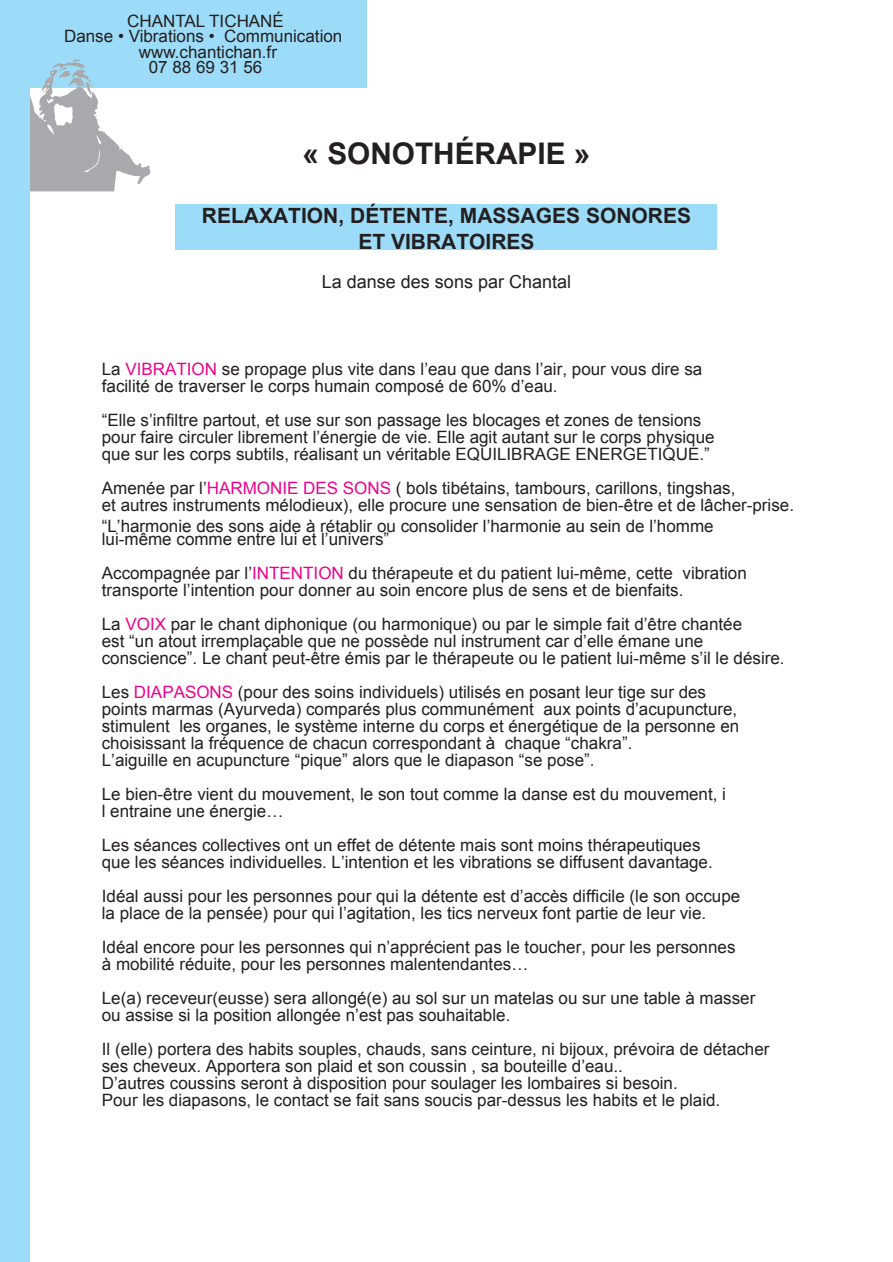
<style>
.page{position:relative;width:893px;height:1262px;background:#fff}
.page>*{position:absolute;margin:0;border:0;box-sizing:border-box;transform-origin:0 0}
.t1{font:700 29.7px "Arial";color:#231f20}
.t2{font:700 21px/25.2px "Arial";color:#231f20;text-align:center}
.t3{font:18px "Arial";color:#231f20}
.t4{font:16.95px/17px "Arial";color:#231f20}
.s1{color:#ed028c}
</style>
<div class="page">
<div style="left:176px;top:204px;width:541px;height:45px;background:#9cdcf8"></div>
<div style="left:0;top:0;width:366px;height:87px;background:#9cdcf8"></div>
<svg style="left:30px;top:59px;width:120px;height:132px"></svg>
<div style="left:0;top:87px;width:30px;height:1175px;background:#9cdcf8"></div>
<p class="t4" style="left:64px;top:14px;width:280px;line-height:15.3px;text-align:center">CHANTAL TICHANÉ<br>Danse • Vibrations • Communication www.chantichan.fr<br>07 88 69 31 56</p>
<h1 class="t1" style="left:302px;top:133px;width:289px">« SONOTHÉRAPIE »</h1>
<p class="t2" style="left:202px;top:204px;width:490px">RELAXATION, DÉTENTE, MASSAGES SONORES<br>ET VIBRATOIRES</p>
<p class="t3" style="left:322px;top:270px;width:251px">La danse des sons par Chantal</p>
<p class="t4" style="left:102px;top:360px;width:602px">La <span class="s1">VIBRATION</span> se propage plus vite dans l’eau que dans l’air, pour vous dire sa facilité de traverser le corps humain composé de 60% d’eau.</p>
<p class="t4" style="left:102px;top:411px;width:614px">“Elle s’infiltre partout, et use sur son passage les blocages et zones de tensions pour faire circuler librement l’énergie de vie. Elle agit autant sur le corps physique que sur les corps subtils, réalisant un véritable EQUILIBRAGE ENERGETIQUE.”</p>
<p class="t4" style="left:102px;top:479px;width:693px">Amenée par l’<span class="s1">HARMONIE DES SONS</span> ( bols tibétains, tambours, carillons, tingshas,<br>et autres instruments mélodieux), elle procure une sensation de bien-être et de lâcher-prise.</p>
<p class="t4" style="left:102px;top:520px;width:613px;line-height:12.5px">“L’harmonie des sons aide à rétablir ou consolider l’harmonie au sein de l’homme lui-même comme entre lui et l’univers”</p>
<p class="t4" style="left:102px;top:564px;width:646px">Accompagnée par l’<span class="s1">INTENTION</span> du thérapeute et du patient lui-même, cette vibration transporte l’intention pour donner au soin encore plus de sens et de bienfaits.</p>
<p class="t4" style="left:102px;top:615px;width:684px">La <span class="s1">VOIX</span> par le chant diphonique (ou harmonique) ou par le simple fait d’être chantée<br>est “un atout irremplaçable que ne possède nul instrument car d’elle émane une conscience”. Le chant peut-être émis par le thérapeute ou le patient lui-même s’il le désire.</p>
<p class="t4" style="left:102px;top:683px;width:639px">Les <span class="s1">DIAPASONS</span> (pour des soins individuels) utilisés en posant leur tige sur des points marmas (Ayurveda) comparés plus communément aux points d’acupuncture, stimulent les organes, le système interne du corps et énergétique de la personne en choisissant la fréquence de chacun correspondant à chaque “chakra”.<br>L’aiguille en acupuncture “pique” alors que le diapason “se pose”.</p>
<p class="t4" style="left:102px;top:785px;width:625px">Le bien-être vient du mouvement, le son tout comme la danse est du mouvement, i l entraine une énergie…</p>
<p class="t4" style="left:102px;top:836px;width:612px">Les séances collectives ont un effet de détente mais sont moins thérapeutiques que les séances individuelles. L’intention et les vibrations se diffusent davantage.</p>
<p class="t4" style="left:102px;top:887px;width:640px">Idéal aussi pour les personnes pour qui la détente est d’accès difficile (le son occupe la place de la pensée) pour qui l’agitation, les tics nerveux font partie de leur vie.</p>
<p class="t4" style="left:102px;top:938px;width:635px">Idéal encore pour les personnes qui n’apprécient pas le toucher, pour les personnes à mobilité réduite, pour les personnes malentendantes…</p>
<p class="t4" style="left:102px;top:990px;width:655px">Le(a) receveur(eusse) sera allongé(e) au sol sur un matelas ou sur une table à masser ou assise si la position allongée n’est pas souhaitable.</p>
<p class="t4" style="left:102px;top:1041px;width:669px">Il (elle) portera des habits souples, chauds, sans ceinture, ni bijoux, prévoira de détacher ses cheveux. Apportera son plaid et son coussin , sa bouteille d’eau..<br>D’autres coussins seront à disposition pour soulager les lombaires si besoin.<br>Pour les diapasons, le contact se fait sans soucis par-dessus les habits et le plaid.</p>
</div>
